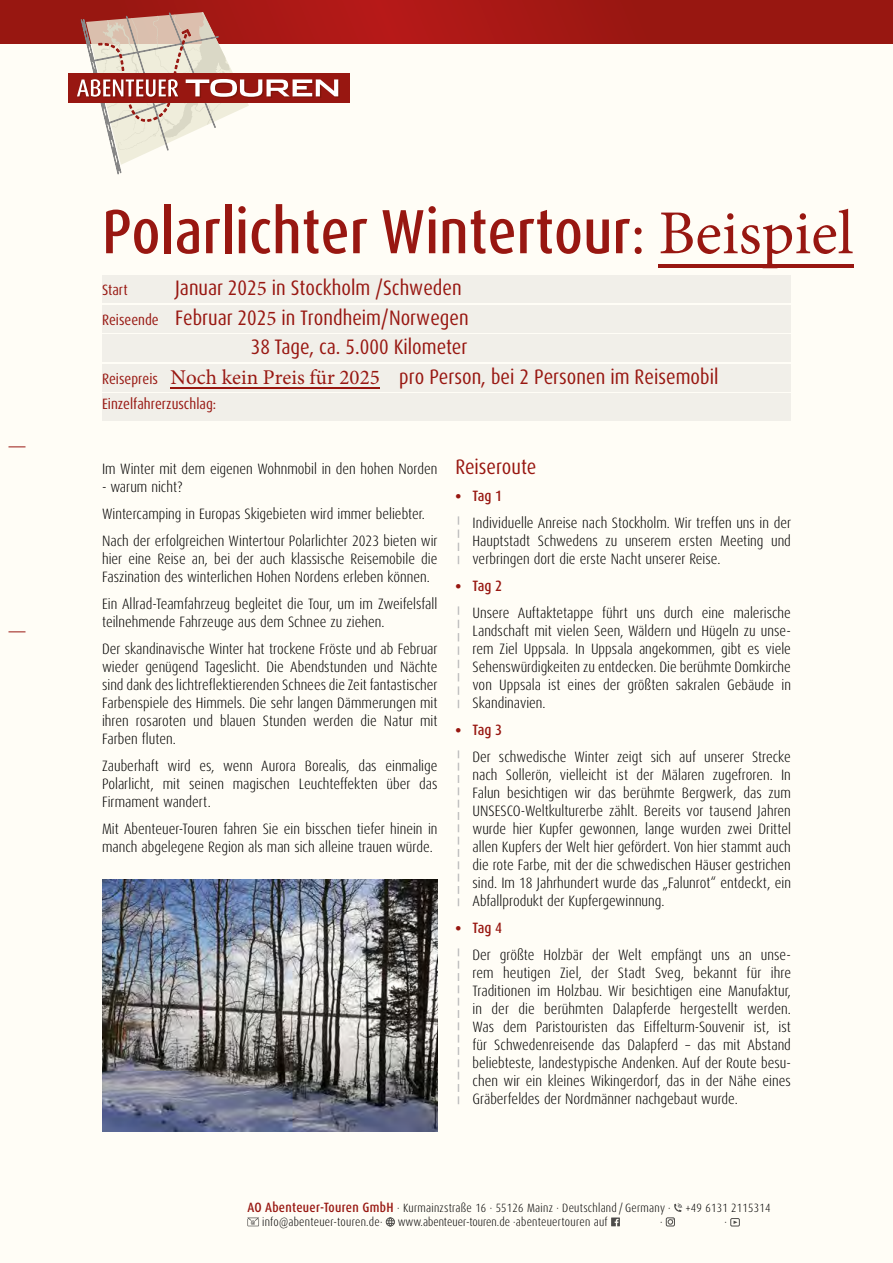
<style>
.page{position:relative;width:893px;height:1263px;background:#fffdf6}
.page>*{position:absolute;margin:0;border:0;box-sizing:border-box;transform-origin:0 0}
.t1{font:500 condensed 62.55px "Dax Pro";color:#981711}
.t2{font:condensed 21px "Dax Pro";color:#981711}
.t3{font:300 condensed 15px/18px "Dax Pro";color:#000}
.t4{font:condensed 15px "Dax Pro";color:#981711}
.t5{font:300 condensed 12px/14.4px "Dax Pro";letter-spacing:.02em;color:#000}
.s1{font-family:"Minion Pro";font-weight:400;font-stretch:normal}
.s2{font-family:"Minion Pro";font-stretch:normal}
.s3{font-size:15px}
.s4{font-weight:800;color:#981711}
.s5{font-weight:500;color:#981711}
.s6{font-weight:500;font-size:13.5px;color:#981711}
</style>
<div class="page">
<svg style="left:9px;top:446px;width:17px;height:1px"></svg>
<svg style="left:9px;top:631px;width:17px;height:1px"></svg>
<svg style="left:0;top:0;width:893px;height:44px;background:#a01713"></svg>
<div style="left:69px;top:73px;width:281px;height:29px;background:#981711"></div>
<svg style="left:77px;top:12px;width:263px;height:162px"></svg>
<svg style="left:674px;top:1203px;width:8px;height:9px"></svg>
<svg style="left:247px;top:1217px;width:12px;height:9px"></svg>
<div style="left:386px;top:1217px;width:9px;height:9px;border:1px solid #000;border-radius:50%"></div>
<svg style="left:386px;top:1217px;width:8px;height:9px"></svg>
<svg style="left:611px;top:1217px;width:9px;height:9px"></svg>
<svg style="left:668px;top:1219px;width:5px;height:5px"></svg>
<div style="left:666px;top:1217px;width:9px;height:9px;border:1px solid #000"></div>
<div style="left:730px;top:1218px;width:10px;height:8px;border:1px solid #000"></div>
<svg style="left:733px;top:1220px;width:4px;height:4px"></svg>
<div style="left:102px;top:276px;width:689px;height:145px;background:#f1efe9"></div>
<hr style="left:658px;top:264px;width:195px;height:3px;background:#981711">
<hr style="left:171px;top:387px;width:209px;height:2px;background:#981711">
<img style="left:102px;top:879px;width:335px;height:252px">
<svg style="left:458px;top:516px;width:1px;height:48px"></svg>
<svg style="left:458px;top:606px;width:1px;height:102px"></svg>
<svg style="left:458px;top:750px;width:1px;height:156px"></svg>
<svg style="left:458px;top:948px;width:1px;height:156px"></svg>
<h1 class="t1" style="left:102px;top:191px;width:753px">Polarlichter Wintertour<span class="s1">: Beispiel</span></h1>
<p class="t4" style="left:102px;top:281px;width:27px">Start</p>
<h2 class="t2" style="left:175px;top:275px;width:288px">Januar 202<span class="s2">5</span> in Stockholm /Schweden</h2>
<h2 class="t2" style="left:102px;top:304px;width:368px"><span class="s3">Reiseende</span> Februar 202<span class="s2">5</span> in Trondheim/Norwegen</h2>
<h2 class="t2" style="left:251px;top:334px;width:218px">38 Tage, ca. 5.000 Kilometer</h2>
<h2 class="t2" style="left:102px;top:363px;width:618px"><span class="s3">Reisepreis</span> <span class="s2">Noch kein Preis für 2025</span> pro Person, bei 2 Personen im Reisemobil</h2>
<p class="t4" style="left:102px;top:394px;width:116px">Einzelfahrerzuschlag:</p>
<p class="t3" style="left:102px;top:460px;width:337px">Im Winter mit dem eigenen Wohnmobil in den hohen Norden</p>
<p class="t3" style="left:102px;top:473px;width:337px;line-height:27px">- warum nicht?<br>Wintercamping in Europas Skigebieten wird immer beliebter.<br>Nach der erfolgreichen Wintertour Polarlichter 2023 bieten wir</p>
<p class="t3" style="left:102px;top:550px;width:337px">hier eine Reise an, bei der auch klassische Reisemobile die<br>Faszination des winterlichen Hohen Nordens erleben können.</p>
<p class="t3" style="left:102px;top:595px;width:337px">Ein Allrad-Teamfahrzeug begleitet die Tour, um im Zweifelsfall teilnehmende Fahrzeuge aus dem Schnee zu ziehen.</p>
<p class="t3" style="left:102px;top:640px;width:337px;text-align:justify">Der skandinavische Winter hat trockene Fröste und ab Februar wieder genügend Tageslicht. Die Abendstunden und Nächte sind dank des lichtreflektierenden Schnees die Zeit fantastischer Farbenspiele des Himmels. Die sehr langen Dämmerungen mit ihren rosaroten und blauen Stunden werden die Natur mit Farben fluten.</p>
<p class="t3" style="left:102px;top:757px;width:337px;text-align:justify">Zauberhaft wird es, wenn Aurora Borealis, das einmalige Polarlicht, mit seinen magischen Leuchteffekten über das Firmament wandert.</p>
<p class="t3" style="left:102px;top:820px;width:337px">Mit Abenteuer-Touren fahren Sie ein bisschen tiefer hinein in manch abgelegene Region als man sich alleine trauen würde.</p>
<h2 class="t2" style="left:455px;top:453px;width:82px">Reiseroute</h2>
<p class="t3" style="left:472px;top:482px;width:320px;line-height:27px;text-indent:-17px"><span class="s4">•</span> <span class="s5">Tag 1<br></span>Individuelle Anreise nach Stockholm. Wir treffen uns in der</p>
<p class="t3" style="left:472px;top:532px;width:320px">Hauptstadt Schwedens zu unserem ersten Meeting und verbringen dort die erste Nacht unserer Reise.</p>
<p class="t3" style="left:472px;top:572px;width:320px;line-height:27px;text-indent:-17px"><span class="s4">•</span> <span class="s5">Tag 2<br></span>Unsere Auftaktetappe führt uns durch eine malerische</p>
<p class="t3" style="left:472px;top:622px;width:320px;text-align:justify">Landschaft mit vielen Seen, Wäldern und Hügeln zu unse&shy;rem Ziel Uppsala. In Uppsala angekommen, gibt es viele Sehenswürdigkeiten zu entdecken. Die berühmte Domkirche von Uppsala ist eines der größten sakralen Gebäude in Skandinavien.</p>
<p class="t3" style="left:472px;top:716px;width:320px;line-height:27px;text-indent:-17px"><span class="s4">•</span> <span class="s5">Tag 3<br></span>Der schwedische Winter zeigt sich auf unserer Strecke</p>
<p class="t3" style="left:472px;top:766px;width:320px;text-align:justify">nach Sollerön, vielleicht ist der Mälaren zugefroren. In Falun besichtigen wir das berühmte Bergwerk, das zum UNSESCO-Weltkulturerbe zählt. Bereits vor tausend Jahren wurde hier Kupfer gewonnen, lange wurden zwei Drittel allen Kupfers der Welt hier gefördert. Von hier stammt auch die rote Farbe, mit der die schwedischen Häuser gestrichen sind. Im 18 Jahrhundert wurde das „Falunrot“ entdeckt, ein Abfallprodukt der Kupfergewinnung.</p>
<p class="t3" style="left:472px;top:914px;width:320px;line-height:27px;text-indent:-17px"><span class="s4">•</span> <span class="s5">Tag 4<br></span>Der größte Holzbär der Welt empfängt uns an unse-</p>
<p class="t3" style="left:472px;top:964px;width:320px;text-align:justify">rem heutigen Ziel, der Stadt Sveg, bekannt für ihre Traditionen im Holzbau. Wir besichtigen eine Manufaktur, in der die berühmten Dalapferde hergestellt werden.<br>Was dem Paristouristen das Eiffelturm-Souvenir ist, ist für Schwedenreisende das Dalapferd – das mit Abstand beliebteste, landestypische Andenken. Auf der Route besu&shy;chen wir ein kleines Wikingerdorf, das in der Nähe eines Gräberfeldes der Nordmänner nachgebaut wurde.</p>
<p class="t5" style="left:262px;top:1200px;width:510px;text-indent:-15px"><span class="s6">AO Abenteuer-Touren GmbH</span> · Kurmainzstraße 16 · 55126 Mainz · Deutschland / Germany · +49 6131 2115314 info@abenteuer-touren.de·</p>
<p class="t5" style="left:398px;top:1215px;width:211px">www.abenteuer-touren.de ·abenteuertouren auf</p>
<p class="t5" style="left:660px;top:1215px;width:4px">·</p>
<p class="t5" style="left:725px;top:1215px;width:4px">·</p>
</div>
